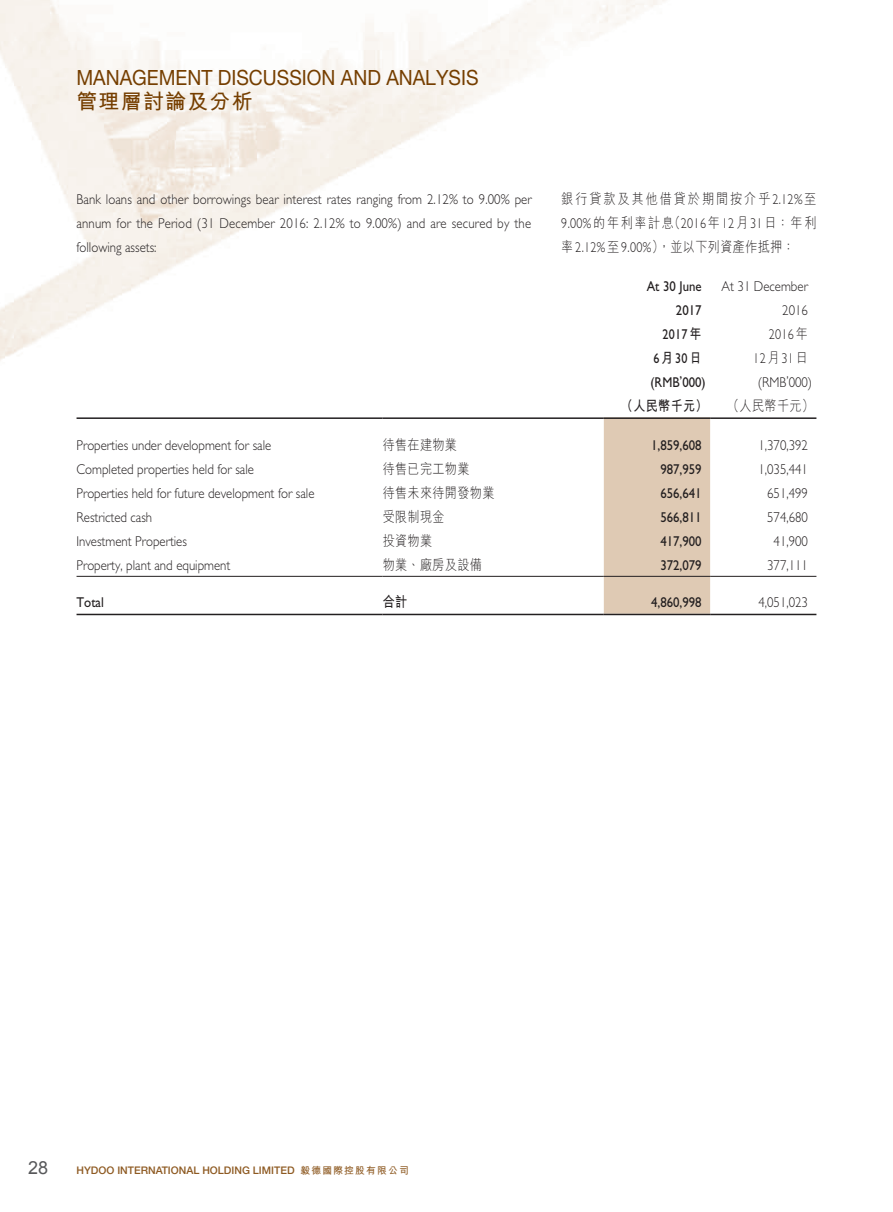
<style>
.page{position:relative;width:893px;height:1212px;background:#fff}
.page>*{position:absolute;margin:0;border:0;box-sizing:border-box;transform-origin:0 0}
.t1{font:21px "Helvetica Neue LT Std";color:#753e00;scale:.92 1}
.t2{font:700 21px "M Hei HK";letter-spacing:.055em;color:#753e00}
.t3{font:18px "Arial";color:#57585a}
._1__內文{font:300 14.25px/24px "Gill Sans Std";color:#231f20;text-align:justify;scale:.9 1}
._6__內文---C{font:300 14.25px/24px "M Hei HK";letter-spacing:.03em;color:#231f20;text-align:justify;scale:.85 1}
._1__內文-2{font:14.25px "Gill Sans Std";color:#231f20;scale:.9 1}
._6__內文---C-2{font:300 14.25px "Gill Sans Std";letter-spacing:.03em;color:#231f20;scale:.85 1}
._6__內文---C-3{font:14.25px "Gill Sans Std";letter-spacing:.03em;color:#231f20;scale:.85 1}
._6__內文---C-4{font:700 14.25px "M Hei HK";letter-spacing:.03em;color:#231f20;scale:.85 1}
.t4{font:500 10.5px "Helvetica Neue LT Std";color:#8e5a22}
.s1{font-family:"Gill Sans Std"}
.s2{font-family:"M Hei HK";font-weight:700}
.s3{font-family:"M Hei HK"}
.s4{font-family:"M Hei HK";font-weight:700;font-size:9.75px}
</style>
<div class="page">
<img style="left:0;top:0;width:817px;height:616px">
<div style="left:604px;top:419px;width:106px;height:195px;background:#dfcab4"></div>
<hr style="left:77px;top:417px;width:306px;height:2px;background:#231f20">
<hr style="left:383px;top:417px;width:221px;height:2px;background:#231f20">
<hr style="left:604px;top:417px;width:106px;height:2px;background:#231f20">
<hr style="left:710px;top:417px;width:106px;height:2px;background:#231f20">
<hr style="left:77px;top:576px;width:306px;height:1px;background:#231f20">
<hr style="left:383px;top:576px;width:221px;height:1px;background:#231f20">
<hr style="left:604px;top:576px;width:106px;height:1px;background:#231f20">
<hr style="left:710px;top:576px;width:106px;height:1px;background:#231f20">
<hr style="left:77px;top:614px;width:306px;height:1px;background:#231f20">
<hr style="left:383px;top:614px;width:221px;height:1px;background:#231f20">
<hr style="left:604px;top:614px;width:106px;height:1px;background:#231f20">
<hr style="left:710px;top:614px;width:106px;height:1px;background:#231f20">
<h1 class="t1" style="left:76px;top:65px;width:439px">MANAGEMENT DISCUSSION AND ANALYSIS</h1>
<h1 class="t2" style="left:76px;top:86px;width:178px">管理層討論及分析</h1>
<p class="_1__內文" style="left:77px;top:187px;width:507px">Bank loans and other borrowings bear interest rates ranging from 2.12% to 9.00% per annum for the Period (31 December 2016: 2.12% to 9.00%) and are secured by the following assets:</p>
<p class="_6__內文---C" style="left:561px;top:187px;width:302px">銀行貸款及其他借貸於期間按介乎<span class="s1">2.12%</span>至<span class="s1">9.00%</span>的年利率計息（<span class="s1">2016</span>年<span class="s1">12</span>月<span class="s1">31</span>日：年利率<span class="s1">2.12%</span>至<span class="s1">9.00%</span>），並以下列資產作抵押：</p>
<p class="_1__內文-2" style="left:647px;top:278px;width:63px">At 30 June</p>
<p class="_1__內文-2" style="left:676px;top:302px;width:30px">2017</p>
<p class="_1__內文" style="left:722px;top:274px;width:97px">At 31 December</p>
<p class="_1__內文" style="left:782px;top:298px;width:30px">2016</p>
<p class="_6__內文---C-3" style="left:662px;top:326px;width:48px">2017<span class="s2">年</span></p>
<p class="_6__內文---C-2" style="left:769px;top:326px;width:48px">2016<span class="s3">年</span></p>
<p class="_6__內文---C-3" style="left:653px;top:350px;width:58px">6<span class="s2">月</span>30<span class="s2">日</span></p>
<p class="_6__內文---C-2" style="left:753px;top:350px;width:66px">12<span class="s3">月</span>31<span class="s3">日</span></p>
<p class="_1__內文-2" style="left:650px;top:374px;width:63px">(RMB’000)</p>
<p class="_1__內文" style="left:758px;top:370px;width:62px">(RMB’000)</p>
<p class="_6__內文---C-4" style="left:621px;top:395px;width:104px">（人民幣千元）</p>
<p class="_6__內文---C" style="left:727px;top:394px;width:104px">（人民幣千元）</p>
<p class="_1__內文" style="left:77px;top:433px;width:218px">Properties under development for sale</p>
<p class="_6__內文---C" style="left:383px;top:432px;width:89px">待售在建物業</p>
<p class="_1__內文-2" style="left:651px;top:437px;width:58px">1,859,608</p>
<p class="_1__內文" style="left:758px;top:433px;width:56px">1,370,392</p>
<p class="_1__內文" style="left:77px;top:457px;width:199px">Completed properties held for sale</p>
<p class="_6__內文---C" style="left:383px;top:456px;width:104px">待售已完工物業</p>
<p class="_1__內文-2" style="left:660px;top:461px;width:47px">987,959</p>
<p class="_1__內文" style="left:758px;top:457px;width:56px">1,035,441</p>
<p class="_1__內文" style="left:77px;top:481px;width:266px">Properties held for future development for sale</p>
<p class="_6__內文---C" style="left:383px;top:480px;width:133px">待售未來待開發物業</p>
<p class="_1__內文-2" style="left:660px;top:485px;width:47px">656,641</p>
<p class="_1__內文" style="left:767px;top:481px;width:47px">651,499</p>
<p class="_1__內文" style="left:77px;top:505px;width:86px">Restricted cash</p>
<p class="_6__內文---C" style="left:383px;top:504px;width:74px">受限制現金</p>
<p class="_1__內文-2" style="left:660px;top:509px;width:47px">566,811</p>
<p class="_1__內文" style="left:767px;top:505px;width:47px">574,680</p>
<p class="_1__內文" style="left:77px;top:529px;width:124px">Investment Properties</p>
<p class="_6__內文---C" style="left:383px;top:528px;width:60px">投資物業</p>
<p class="_1__內文-2" style="left:660px;top:533px;width:47px">417,900</p>
<p class="_1__內文" style="left:774px;top:529px;width:40px">41,900</p>
<p class="_1__內文" style="left:77px;top:553px;width:172px">Property, plant and equipment</p>
<p class="_6__內文---C" style="left:383px;top:552px;width:118px">物業、廠房及設備</p>
<p class="_1__內文-2" style="left:660px;top:557px;width:47px">372,079</p>
<p class="_1__內文" style="left:767px;top:553px;width:47px">377,111</p>
<p class="_1__內文-2" style="left:77px;top:594px;width:32px">Total</p>
<p class="_6__內文---C-4" style="left:383px;top:592px;width:30px">合計</p>
<p class="_1__內文-2" style="left:651px;top:594px;width:58px">4,860,998</p>
<p class="_1__內文" style="left:758px;top:591px;width:56px">4,051,023</p>
<p class="t3" style="left:28px;top:1156px;width:22px">28</p>
<p class="t4" style="left:77px;top:1164px;width:334px">HYDOO INTERNATIONAL HOLDING LIMITED <span class="s4">毅德國際控股有限公司</span></p>
</div>
